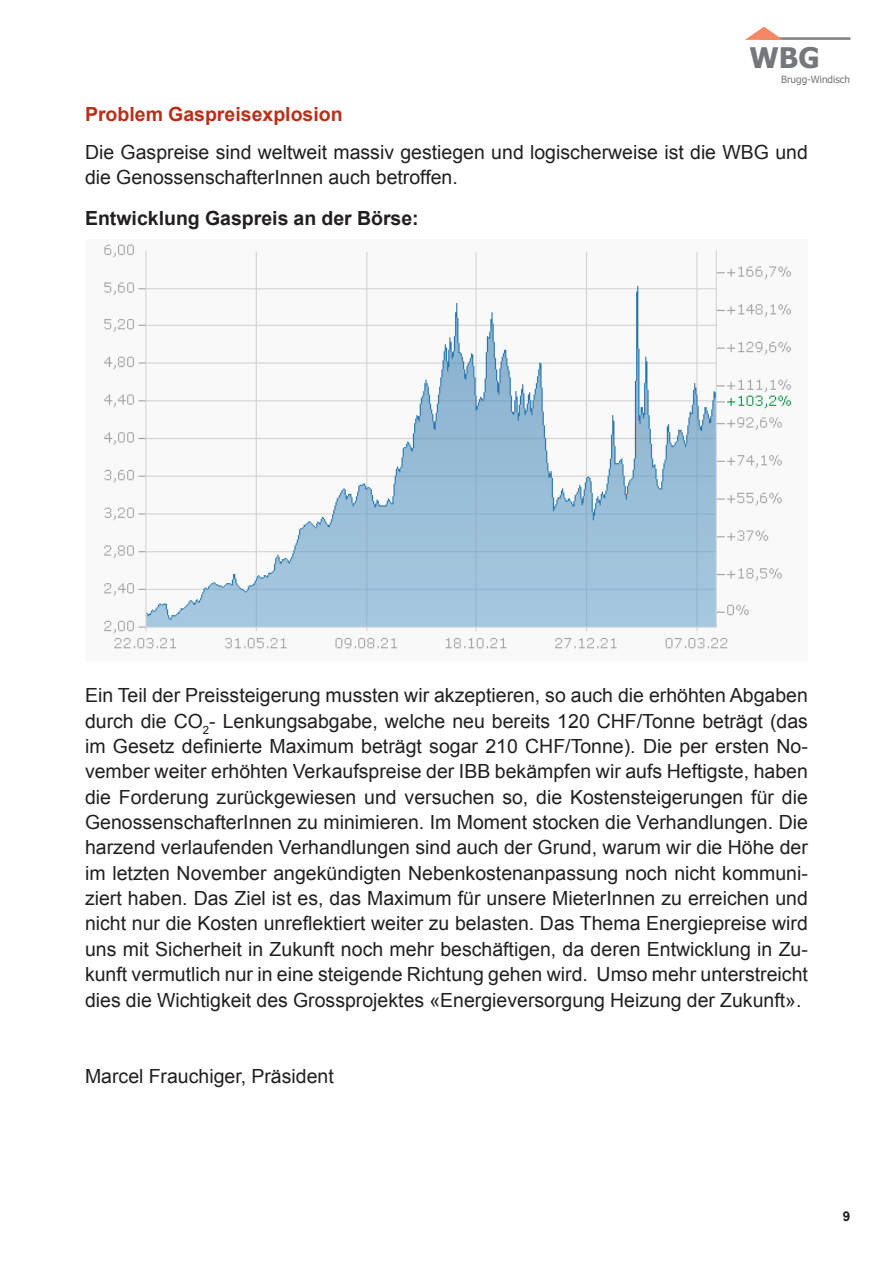
<style>
.page{position:relative;width:893px;height:1263px;background:#fff}
.page>*{position:absolute;margin:0;border:0;box-sizing:border-box;transform-origin:0 0}
.t1{font:700 28.5px "Tahoma";color:#74787a}
.t2{font:19.5px/25.3px "Arial";color:#231f20}
.t3{font:700 19.5px "Arial";color:#231f20}
.t4{font:700 19.5px "Arial";color:#bc2e18}
.t5{font:700 13.5px "Arial";color:#231f20}
.t6{font:10.05px "Tahoma";color:#74787a}
</style>
<div class="page">
<hr style="left:761px;top:37px;width:89px;height:3px;background:#808285">
<svg style="left:745px;top:27px;width:38px;height:13px"></svg>
<img style="left:104px;top:244px;width:687px;height:405px">
<h1 class="t1" style="left:749px;top:38px;width:72px">WBG</h1>
<p class="t6" style="left:781px;top:72px;width:70px">Brugg-Windisch</p>
<p class="t4" style="left:85px;top:101px;width:259px">Problem Gaspreisexplosion</p>
<p class="t2" style="left:85px;top:139px;width:724px">Die Gaspreise sind weltweit massiv gestiegen und logischerweise ist die WBG und die GenossenschafterInnen auch betroffen.</p>
<p class="t3" style="left:85px;top:206px;width:335px">Entwicklung Gaspreis an der Börse:</p>
<p class="t2" style="left:85px;top:683px;width:724px;text-align:justify">Ein Teil der Preissteigerung mussten wir akzeptieren, so auch die erhöhten Abgaben durch die CO<sub>2</sub>- Lenkungsabgabe, welche neu bereits 120 CHF/Tonne beträgt (das im Gesetz definierte Maximum beträgt sogar 210 CHF/Tonne). Die per ersten No&shy;vember weiter erhöhten Verkaufspreise der IBB bekämpfen wir aufs Heftigste, haben die Forderung zurückgewiesen und versuchen so, die Kostensteigerungen für die GenossenschafterInnen zu minimieren. Im Moment stocken die Verhandlungen. Die harzend verlaufenden Verhandlungen sind auch der Grund, warum wir die Höhe der im letzten November angekündigten Nebenkostenanpassung noch nicht kommuni&shy;ziert haben. Das Ziel ist es, das Maximum für unsere MieterInnen zu erreichen und nicht nur die Kosten unreflektiert weiter zu belasten. Das Thema Energiepreise wird uns mit Sicherheit in Zukunft noch mehr beschäftigen, da deren Entwicklung in Zu&shy;kunft vermutlich nur in eine steigende Richtung gehen wird. Umso mehr unterstreicht dies die Wichtigkeit des Grossprojektes «Energieversorgung Heizung der Zukunft».</p>
<p class="t2" style="left:85px;top:1063px;width:250px">Marcel Frauchiger, Präsident</p>
<p class="t5" style="left:843px;top:1207px;width:9px">9</p>
</div>
